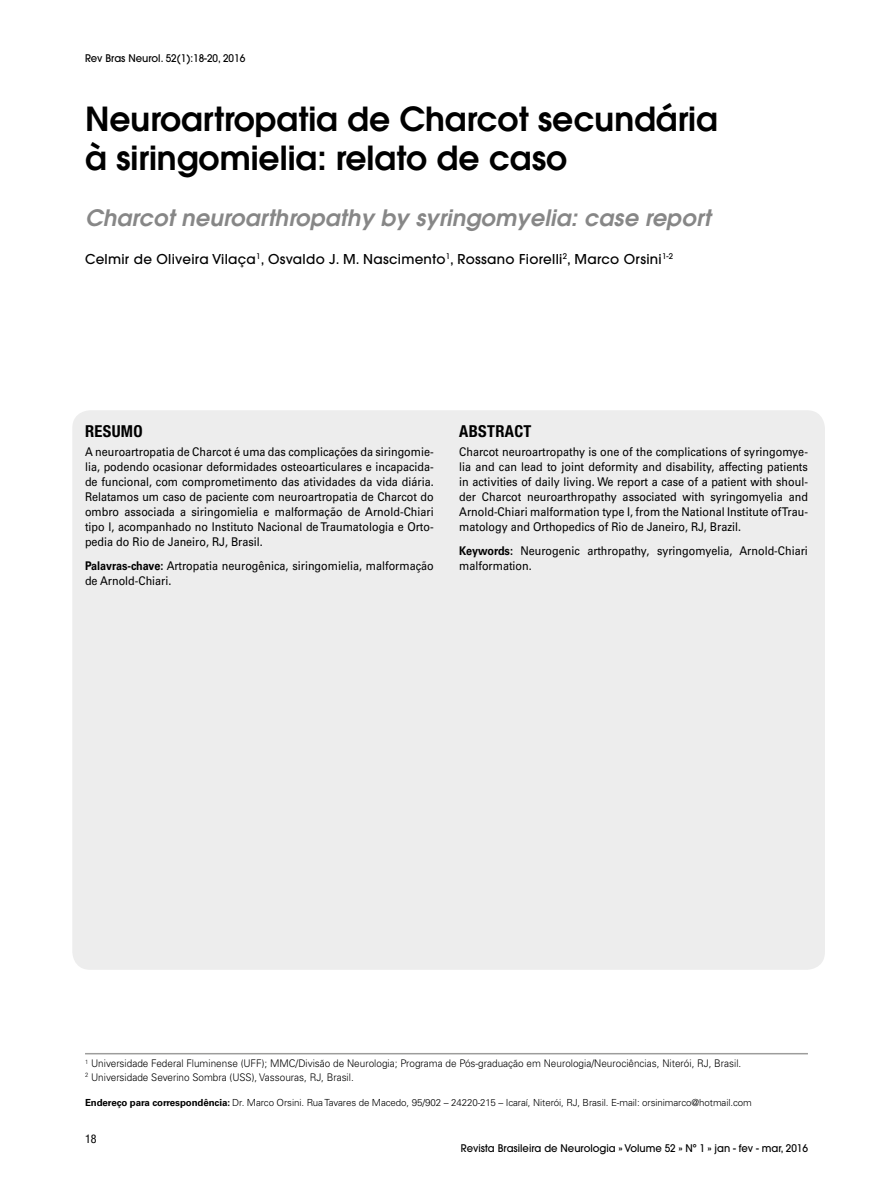
<style>
.page{position:relative;width:893px;height:1191px;background:#fff}
.page>*{position:absolute;margin:0;border:0;box-sizing:border-box;transform-origin:0 0}
.t1{font:600 33px/39.6px "ITC Avant Garde Std";color:#000}
.t2{font:italic 600 22.5px "ITC Avant Garde Std";letter-spacing:.01em;color:#878787}
.t3{font:700 condensed 16.5px "Helvetica Neue LT Std";letter-spacing:.02em;color:#000}
.t4{font:500 13.5px "ITC Avant Garde Std";letter-spacing:.02em;color:#000}
.t5{font:12px/15px "Univers LT Std";color:#000;text-align:justify;scale:.9 1}
.t6{font:condensed 12px "Helvetica Neue LT Std";color:#000}
.t7{font:300 10.5px/13.5px "Univers LT Std";color:#000;scale:.95 1}
.t8{font:500 10.5px "ITC Avant Garde Std";color:#000;scale:.95 1}
.t9{font:300 9.75px "Univers LT Std";letter-spacing:-.01em;color:#000}
.s1{font-weight:700}
</style>
<div class="page">
<div style="left:72px;top:410px;width:753px;height:559px;background:#ededed;border-radius:18px"></div>
<hr style="left:85px;top:1053px;width:723px;height:1px;background:#9d9d9c">
<p class="t8" style="left:85px;top:52px;width:170px">Rev Bras Neurol. 52(1):18-20, 2016</p>
<h1 class="t1" style="left:85px;top:98px;width:634px">Neuroartropatia de Charcot secundária à siringomielia: relato de caso</h1>
<h2 class="t2" style="left:85px;top:203px;width:627px">Charcot neuroarthropathy by syringomyelia: case report</h2>
<p class="t4" style="left:85px;top:250px;width:590px">Celmir de Oliveira Vilaça<sup>1</sup>, Osvaldo J. M. Nascimento<sup>1</sup>, Rossano Fiorelli<sup>2</sup>, Marco Orsini<sup>1-2</sup></p>
<h3 class="t3" style="left:85px;top:421px;width:59px">RESUMO</h3>
<p class="t5" style="left:85px;top:445px;width:389px">A neuroartropatia de Charcot é uma das complicações da siringomie&shy;lia, podendo ocasionar deformidades osteoarticulares e incapacida&shy;de funcional, com comprometimento das atividades da vida diária.<br>Relatamos um caso de paciente com neuroartropatia de Charcot do ombro associada a siringomielia e malformação de Arnold-Chiari tipo I, acompanhado no Instituto Nacional de Traumatologia e Orto&shy;pedia do Rio de Janeiro, RJ, Brasil.</p>
<p class="t5" style="left:85px;top:558px;width:389px"><span class="s1">Palavras-chave:</span> Artropatia neurogênica, siringomielia, malformação de Arnold-Chiari.</p>
<h3 class="t3" style="left:459px;top:421px;width:74px">ABSTRACT</h3>
<p class="t5" style="left:459px;top:445px;width:389px">Charcot neuroartropathy is one of the complications of syringomye&shy;lia and can lead to joint deformity and disability, affecting patients in activities of daily living. We report a case of a patient with shoul&shy;der Charcot neuroarthropathy associated with syringomyelia and Arnold-Chiari malformation type I, from the National Institute of Trau&shy;matology and Orthopedics of Rio de Janeiro, RJ, Brazil.</p>
<p class="t5" style="left:459px;top:543px;width:389px"><span class="s1">Keywords:</span> Neurogenic arthropathy, syringomyelia, Arnold-Chiari malformation.</p>
<p class="t7" style="left:85px;top:1056px;width:692px"><sup>1</sup> Universidade Federal Fluminense (UFF); MMC/Divisão de Neurologia; Programa de Pós-graduação em Neurologia/Neurociências, Niterói, RJ, Brasil.<br><sup>2</sup> Universidade Severino Sombra (USS), Vassouras, RJ, Brasil.</p>
<p class="t9" style="left:85px;top:1096px;width:668px"><span class="s1">Endereço para correspondência:</span> Dr. Marco Orsini. Rua Tavares de Macedo, 95/902 – 24220-215 – Icaraí, Niterói, RJ, Brasil. E-mail: orsinimarco@hotmail.com</p>
<p class="t6" style="left:85px;top:1131px;width:13px">18</p>
<p class="t8" style="left:461px;top:1141px;width:367px">Revista Brasileira de Neurologia » Volume 52 » Nº 1 » jan - fev - mar, 2016</p>
</div>
